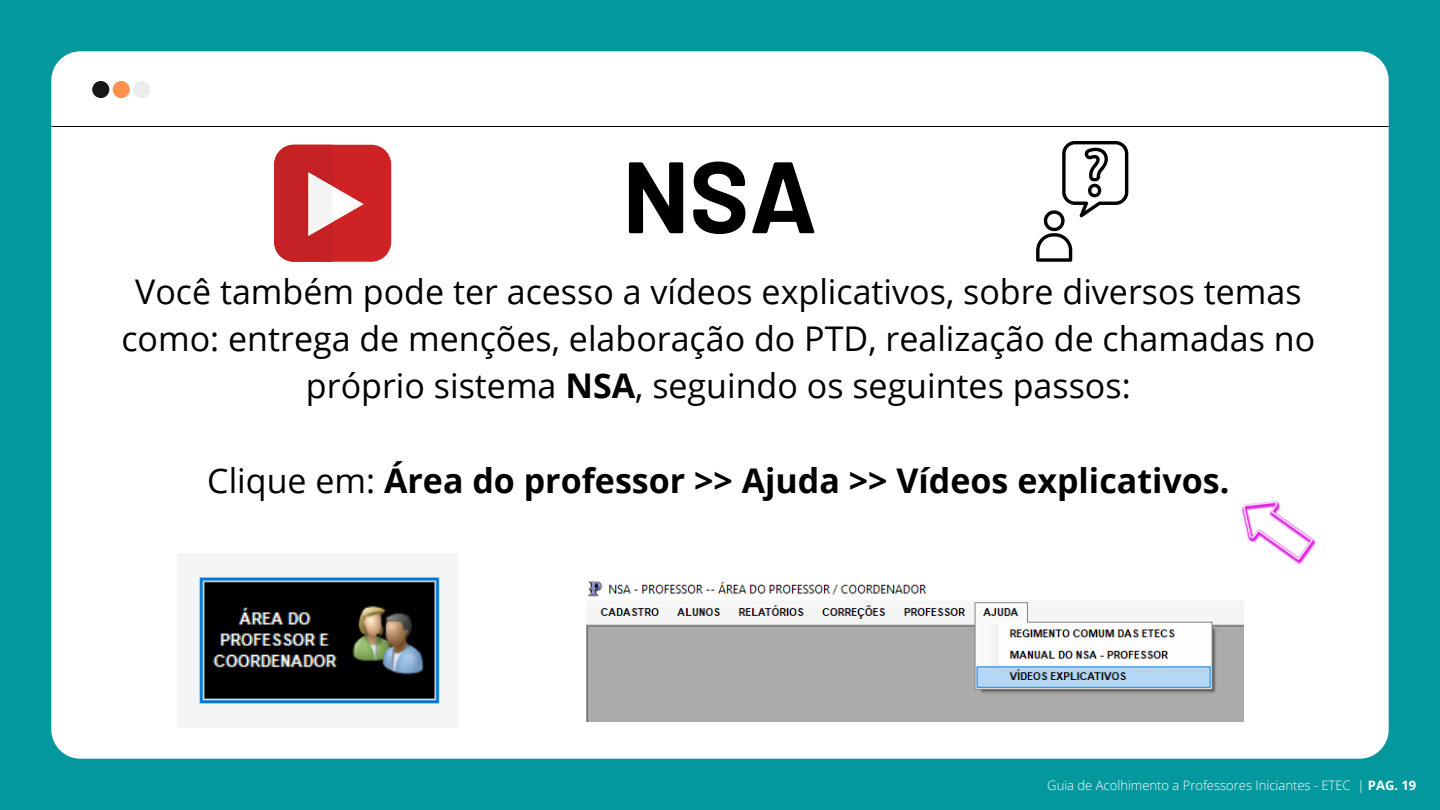
<style>
.page{position:relative;width:1440px;height:810px;background:#03989e}
.page>*{position:absolute;margin:0;border:0;box-sizing:border-box;transform-origin:0 0}
.t1{font:700 101.3px "Barlow";color:#000}
.t2{font:34px/47.2px "Open Sans";color:#000;text-align:center}
.t3{font:700 34px "Open Sans";color:#000}
.t4{font:300 13px "Open Sans";color:#fff}
.s1{font-weight:700}
.s2{font-weight:400}
</style>
<div class="page">
<div style="left:51px;top:51px;width:1338px;height:708px;background:#fff;border-radius:29px"></div>
<hr style="left:52px;top:126px;width:1336px;height:1px;background:#000">
<div style="left:133px;top:81px;width:17px;height:17px;background:#edeced;border-radius:50%"></div>
<div style="left:113px;top:81px;width:17px;height:17px;background:#ff914d;border-radius:50%"></div>
<div style="left:92px;top:81px;width:17px;height:17px;background:#171717;border-radius:50%"></div>
<img style="left:587px;top:581px;width:657px;height:141px">
<img style="left:199px;top:577px;width:241px;height:127px">
<svg style="left:1036px;top:141px;width:92px;height:121px"></svg>
<div style="left:274px;top:145px;width:117px;height:117px;background:#cf2224;border-radius:20px"></div>
<svg style="left:274px;top:145px;width:90px;height:117px"></svg>
<svg style="left:1241px;top:501px;width:76px;height:64px"></svg>
<h2 class="t1" style="left:623px;top:132px;width:196px">NSA</h2>
<p class="t2" style="left:121px;top:267px;width:1195px">Você também pode ter acesso a vídeos explicativos, sobre diversos temas como: entrega de menções, elaboração do PTD, realização de chamadas no próprio sistema <span class="s1">NSA</span>, seguindo os seguintes passos:</p>
<h2 class="t3" style="left:207px;top:457px;width:1024px"><span class="s2">Clique em:</span> Área do professor &gt;&gt; Ajuda &gt;&gt; Vídeos explicativos.</h2>
<p class="t4" style="left:1047px;top:776px;width:371px">Guia de Acolhimento a Professores Iniciantes - ETEC | <span class="s1">PAG. 19</span></p>
</div>
